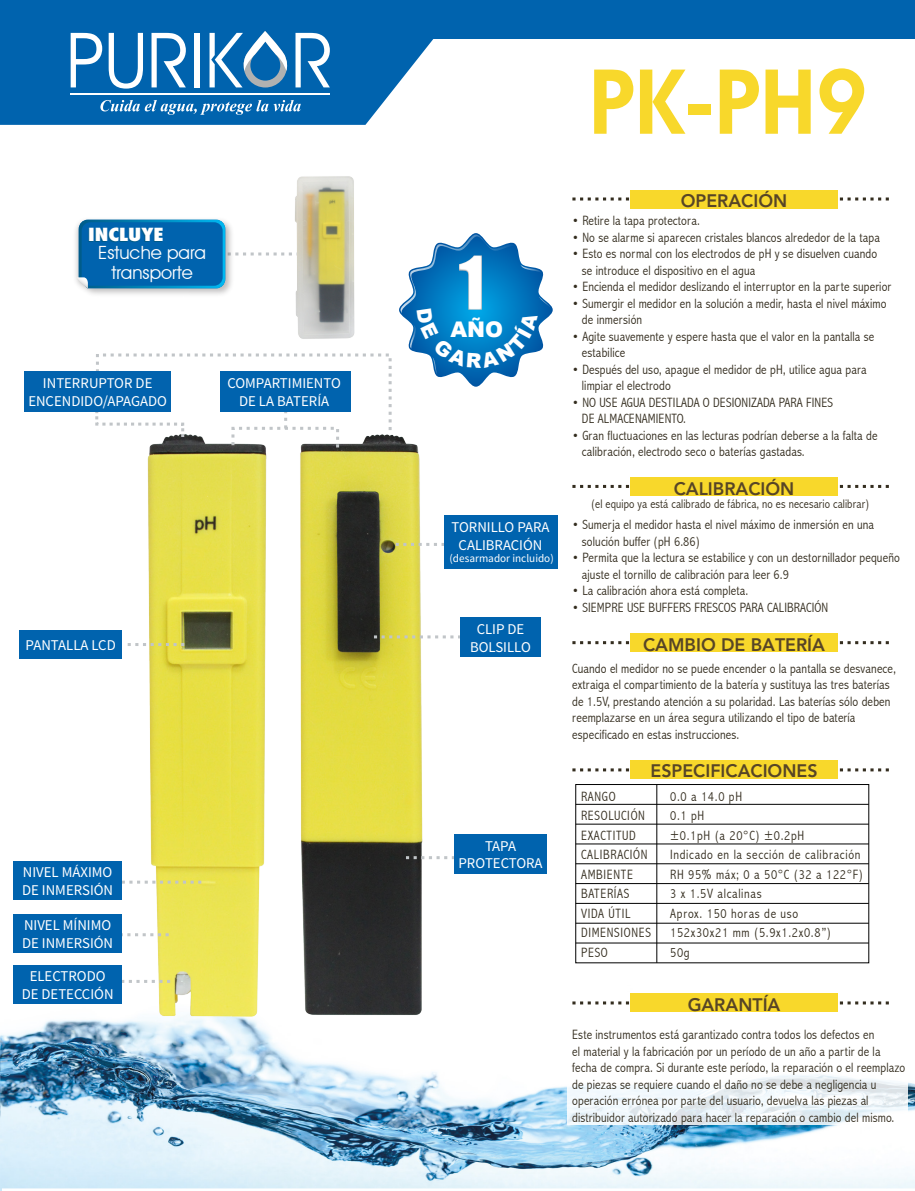
<style>
.page{position:relative;width:915px;height:1191px;background:#fff}
.page>*{position:absolute;margin:0;border:0;box-sizing:border-box;transform-origin:0 0}
.t1{font:600 90.15px "Avant Garde IT Cby BT";color:#f8d82b}
.t2{font:68.4px "Impact";color:#fff}
.t3{font:900 21.6px "Arial";color:#fff}
.t4{font:18.3px/19.4px "Avant Garde IT Cby BT";color:#fff;text-align:center}
.t5{font:800 18px "Avenir LT Std";color:#574526}
.t6{font:800 condensed 17.55px "Futura";color:#fff;scale:1.22 1}
.t7{font:15px/17.9px "Source Sans Pro";color:#fff;text-align:center}
.t8{font:300 condensed 13.5px/16.5px "Abadi";letter-spacing:.01em;color:#342d1f}
.t9{font:300 condensed 13.5px/19.5px "Abadi";letter-spacing:.05em;color:#342d1f}
.t10{font:300 condensed 12.45px "Abadi";letter-spacing:.01em;color:#342d1f}
.t11{font:11.25px "Source Sans Pro";color:#fff}
</style>
<div class="page">
<img style="left:0;top:931px;width:914px;height:257px">
<svg style="left:567px;top:997px;width:340px;height:128px"></svg>
<svg style="left:573px;top:197px;width:314px;height:3px"></svg>
<svg style="left:0;top:0;width:914px;height:125px;fill:#0063ae"></svg>
<hr style="left:71px;top:94px;width:259px;height:1px;background:#fff">
<svg style="left:71px;top:33px;width:31px;height:54px"></svg>
<svg style="left:109px;top:33px;width:34px;height:56px"></svg>
<svg style="left:151px;top:33px;width:35px;height:54px"></svg>
<div style="left:194px;top:33px;width:5px;height:54px;background:#fff"></div>
<svg style="left:209px;top:31px;width:80px;height:56px"></svg>
<svg style="left:295px;top:33px;width:35px;height:54px"></svg>
<svg style="left:100px;top:100px;width:201px;height:15px;background:#3d88c1"></svg>
<img style="left:99px;top:449px;width:170px;height:595px">
<img style="left:269px;top:435px;width:201px;height:620px">
<svg style="left:123px;top:880px;width:77px;height:3px"></svg>
<svg style="left:122px;top:933px;width:52px;height:3px"></svg>
<svg style="left:123px;top:980px;width:51px;height:3px"></svg>
<svg style="left:405px;top:856px;width:48px;height:3px"></svg>
<svg style="left:396px;top:543px;width:47px;height:3px"></svg>
<svg style="left:370px;top:635px;width:89px;height:3px"></svg>
<svg style="left:94px;top:353px;width:299px;height:96px"></svg>
<div style="left:220px;top:371px;width:131px;height:40px;background:#0063ae"></div>
<div style="left:24px;top:371px;width:147px;height:40px;background:#0263ae"></div>
<div style="left:19px;top:630px;width:103px;height:29px;background:#0063ae"></div>
<div style="left:460px;top:617px;width:81px;height:40px;background:#0063ae"></div>
<div style="left:454px;top:834px;width:93px;height:40px;background:#0063ae"></div>
<div style="left:13px;top:861px;width:109px;height:39px;background:#0063ae"></div>
<div style="left:13px;top:914px;width:109px;height:38px;background:#0063ae"></div>
<div style="left:13px;top:965px;width:109px;height:38px;background:#0063ae"></div>
<svg style="left:123px;top:643px;width:60px;height:3px"></svg>
<img style="left:295px;top:176px;width:60px;height:163px">
<img style="left:75px;top:219px;width:155px;height:76px">
<svg style="left:77px;top:220px;width:226px;height:68px"></svg>
<div style="left:443px;top:515px;width:114px;height:53px;background:#0063ae"></div>
<div style="left:630px;top:190px;width:207px;height:18px;background:#f8d82b"></div>
<svg style="left:573px;top:485px;width:314px;height:3px"></svg>
<div style="left:630px;top:477px;width:207px;height:18px;background:#f8d82b"></div>
<svg style="left:573px;top:641px;width:314px;height:3px"></svg>
<div style="left:630px;top:633px;width:207px;height:19px;background:#f8d82b"></div>
<svg style="left:573px;top:768px;width:314px;height:3px"></svg>
<div style="left:630px;top:761px;width:207px;height:18px;background:#f8d82b"></div>
<svg style="left:573px;top:1001px;width:314px;height:3px"></svg>
<div style="left:630px;top:993px;width:207px;height:19px;background:#f8d82b"></div>
<div style="left:575px;top:784px;width:293px;height:179px;border:1px solid #000"></div>
<hr style="left:656px;top:784px;width:1px;height:178px;background:#000">
<hr style="left:575px;top:804px;width:293px;height:1px;background:#000">
<hr style="left:575px;top:823px;width:293px;height:1px;background:#000">
<hr style="left:575px;top:863px;width:293px;height:1px;background:#000">
<hr style="left:575px;top:883px;width:293px;height:1px;background:#000">
<hr style="left:575px;top:843px;width:293px;height:1px;background:#000">
<hr style="left:575px;top:922px;width:293px;height:1px;background:#000">
<hr style="left:575px;top:942px;width:293px;height:1px;background:#000">
<hr style="left:575px;top:903px;width:293px;height:1px;background:#000">
<svg style="left:399px;top:233px;width:153px;height:154px"></svg>
<p class="t6" style="left:88px;top:222px;width:63px">INCLUYE</p>
<p class="t4" style="left:98px;top:243px;width:109px">Estuche para transporte</p>
<p class="t7" style="left:28px;top:374px;width:140px">INTERRUPTOR DE<br>ENCENDIDO/APAGADO</p>
<p class="t7" style="left:227px;top:374px;width:115px">COMPARTIMIENTO<br>DE LA BATERÍA</p>
<p class="t7" style="left:26px;top:636px;width:92px">PANTALLA LCD</p>
<p class="t7" style="left:22px;top:863px;width:92px;text-align:left">NIVEL MÁXIMO<br>DE INMERSIÓN</p>
<p class="t7" style="left:22px;top:916px;width:92px;text-align:left">NIVEL MÍNIMO<br>DE INMERSIÓN</p>
<p class="t7" style="left:22px;top:967px;width:93px">ELECTRODO<br>DE DETECCIÓN</p>
<p class="t1" style="left:588px;top:48px;width:280px">PK-PH9</p>
<p class="t2" style="left:458px;top:230px;width:28px">1</p>
<p class="t3" style="left:450px;top:317px;width:54px">AÑO</p>
<p class="t7" style="left:451px;top:518px;width:99px">TORNILLO PARA<br>CALIBRACIÓN</p>
<p class="t11" style="left:449px;top:551px;width:106px">(desarmador incluido)</p>
<p class="t7" style="left:470px;top:620px;width:62px">CLIP DE<br>BOLSILLO</p>
<p class="t7" style="left:458px;top:837px;width:85px">TAPA<br>PROTECTORA</p>
<p class="t5" style="left:680px;top:190px;width:108px">OPERACIÓN</p>
<p class="t8" style="left:572px;top:213px;width:129px">• Retire la tapa protectora.</p>
<p class="t8" style="left:572px;top:229px;width:309px">• No se alarme si aparecen cristales blancos alrededor de la tapa</p>
<p class="t8" style="left:581px;top:246px;width:297px;text-indent:-10px">• Esto es normal con los electrodos de pH y se disuelven cuando se introduce el dispositivo en el agua</p>
<p class="t8" style="left:572px;top:279px;width:320px">• Encienda el medidor deslizando el interruptor en la parte superior</p>
<p class="t8" style="left:581px;top:295px;width:306px;text-indent:-10px">• Sumergir el medidor en la solución a medir, hasta el nivel máximo de inmersión</p>
<p class="t8" style="left:581px;top:328px;width:294px;text-indent:-10px">• Agite suavemente y espere hasta que el valor en la pantalla se estabilice</p>
<p class="t8" style="left:581px;top:361px;width:286px;text-indent:-10px">• Después del uso, apague el medidor de pH, utilice agua para limpiar el electrodo</p>
<p class="t8" style="left:581px;top:394px;width:253px;text-indent:-10px">• NO USE AGUA DESTILADA O DESIONIZADA PARA FINES<br>DE ALMACENAMIENTO.</p>
<p class="t8" style="left:581px;top:427px;width:297px;text-indent:-10px">• Gran fluctuaciones en las lecturas podrían deberse a la falta de calibración, electrodo seco o baterías gastadas.</p>
<p class="t5" style="left:673px;top:477px;width:122px">CALIBRACIÓN</p>
<p class="t10" style="left:591px;top:497px;width:279px">(el equipo ya está calibrado de fábrica, no es necesario calibrar)</p>
<p class="t8" style="left:581px;top:516px;width:293px;text-indent:-10px">• Sumerja el medidor hasta el nivel máximo de inmersión en una solución buffer (pH 6.86)</p>
<p class="t8" style="left:581px;top:549px;width:319px;text-indent:-10px">• Permita que la lectura se estabilice y con un destornillador pequeño ajuste el tornillo de calibración para leer 6.9</p>
<p class="t8" style="left:572px;top:582px;width:177px">• La calibración ahora está completa.</p>
<p class="t8" style="left:572px;top:599px;width:257px">• SIEMPRE USE BUFFERS FRESCOS PARA CALIBRACIÓN</p>
<p class="t5" style="left:643px;top:634px;width:183px">CAMBIO DE BATERÍA</p>
<p class="t8" style="left:572px;top:660px;width:325px">Cuando el medidor no se puede encender o la pantalla se desvanece, extraiga el compartimiento de la batería y sustituya las tres baterías de 1.5V, prestando atención a su polaridad. Las baterías sólo deben reemplazarse en un área segura utilizando el tipo de batería especificado en estas instrucciones.</p>
<p class="t5" style="left:650px;top:759px;width:168px">ESPECIFICACIONES</p>
<p class="t9" style="left:581px;top:786px;width:72px">RANGO<br>RESOLUCIÓN<br>EXACTITUD<br>CALIBRACIÓN<br>AMBIENTE<br>BATERÍAS<br>VIDA ÚTIL<br>DIMENSIONES<br>PESO</p>
<p class="t9" style="left:670px;top:786px;width:194px">0.0 a 14.0 pH<br>0.1 pH<br>±0.1pH (a 20°C) ±0.2pH<br>Indicado en la sección de calibración<br>RH 95% máx; 0 a 50°C (32 a 122°F)<br>3 x 1.5V alcalinas<br>Aprox. 150 horas de uso<br>152x30x21 mm (5.9x1.2x0.8”)<br>50g</p>
<p class="t5" style="left:687px;top:994px;width:94px">GARANTÍA</p>
<p class="t8" style="left:572px;top:1026px;width:334px">Este instrumentos está garantizado contra todos los defectos en<br>el material y la fabricación por un período de un año a partir de la fecha de compra. Si durante este período, la reparación o el reemplazo de piezas se requiere cuando el daño no se debe a negligencia u operación errónea por parte del usuario, devuelva las piezas al distribuidor autorizado para hacer la reparación o cambio del mismo.</p>
</div>
